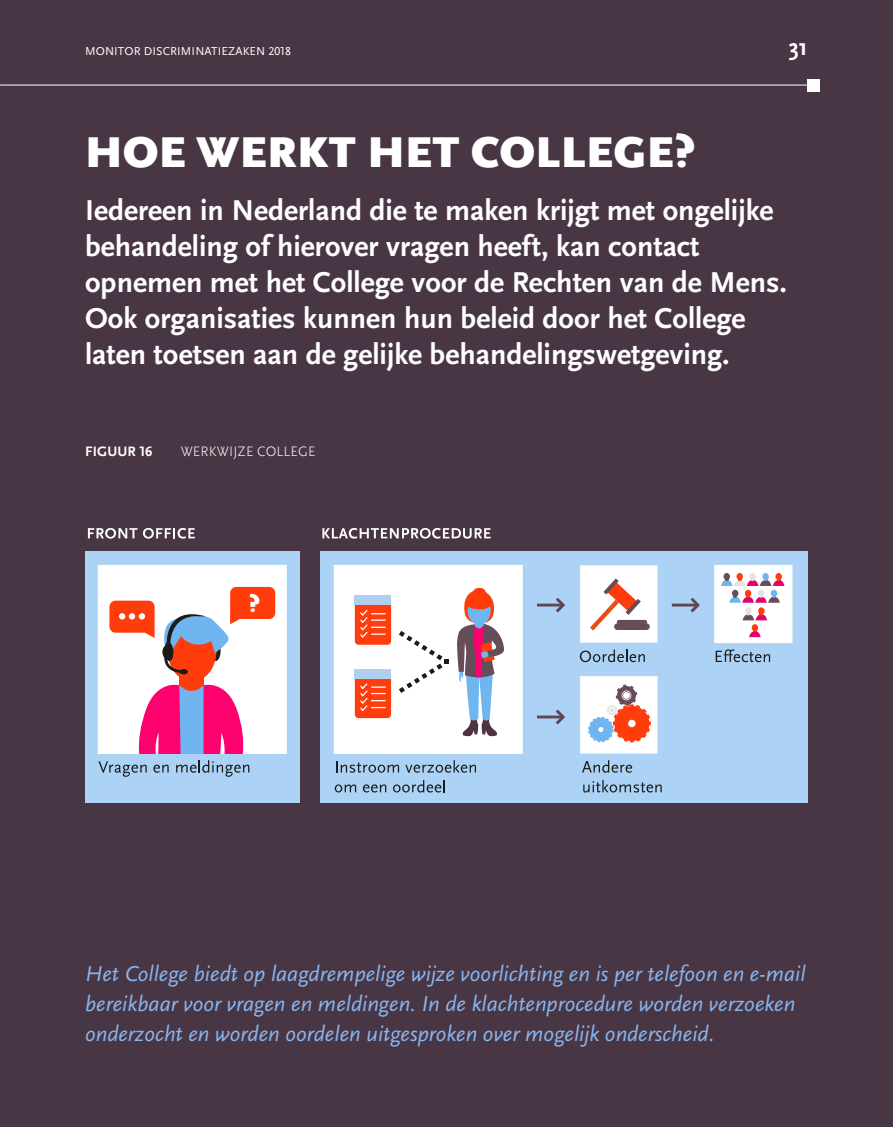
<style>
.page{position:relative;width:893px;height:1127px;background:#493645}
.page>*{position:absolute;margin:0;border:0;box-sizing:border-box;transform-origin:0 0}
.Paginatitel_Hoe_werk{font:900 45px "Scala Sans Pro";letter-spacing:.01em;color:#fff}
.Intro_hoe_werkt_het{font:700 30px/36px "Scala Sans Pro";color:#fff}
.t1{font:700 24px "Scala Sans Pro";color:#fff}
.Uitleg_hoe_werkt_het{font:italic 22.5px/30px "Scala Sans Pro";color:#88b5ee}
.t2{font:300 14.25px "Scala Sans Pro";letter-spacing:.01em;color:#fff}
.t3{font:700 14.25px "Scala Sans Pro";letter-spacing:.01em;color:#fff}
.t4{font:12px "Scala Sans Pro";letter-spacing:.01em;color:#fff}
</style>
<div class="page">
<hr style="left:0;top:85px;width:814px;height:1px;background:#fff">
<div style="left:808px;top:79px;width:12px;height:12px;background:#fff"></div>
<div style="left:320px;top:551px;width:487px;height:252px;background:#acd3f6"></div>
<div style="left:336px;top:567px;width:185px;height:185px;background:#fff"></div>
<div style="left:334px;top:565px;width:189px;height:189px;border:4px solid #fff"></div>
<div style="left:86px;top:551px;width:214px;height:252px;background:#acd3f6"></div>
<div style="left:100px;top:567px;width:185px;height:185px;background:#fff"></div>
<div style="left:98px;top:565px;width:189px;height:189px;border:4px solid #fff"></div>
<div style="left:582px;top:678px;width:74px;height:74px;background:#fff"></div>
<div style="left:580px;top:676px;width:77px;height:77px;border:3px solid #fff"></div>
<div style="left:582px;top:567px;width:74px;height:74px;background:#fff"></div>
<div style="left:580px;top:565px;width:77px;height:78px;border:3px solid #fff"></div>
<svg style="left:88px;top:528px;width:49px;height:11px"></svg>
<svg style="left:143px;top:528px;width:52px;height:11px"></svg>
<svg style="left:98px;top:761px;width:49px;height:16px"></svg>
<svg style="left:153px;top:764px;width:16px;height:9px"></svg>
<svg style="left:176px;top:760px;width:73px;height:17px"></svg>
<svg style="left:336px;top:761px;width:63px;height:12px"></svg>
<svg style="left:405px;top:760px;width:71px;height:13px"></svg>
<svg style="left:335px;top:784px;width:21px;height:8px"></svg>
<svg style="left:363px;top:784px;width:23px;height:8px"></svg>
<svg style="left:393px;top:780px;width:52px;height:12px"></svg>
<svg style="left:580px;top:649px;width:65px;height:13px"></svg>
<svg style="left:582px;top:760px;width:50px;height:13px"></svg>
<svg style="left:583px;top:780px;width:79px;height:12px"></svg>
<svg style="left:322px;top:528px;width:169px;height:11px"></svg>
<hr style="left:537px;top:604px;width:26px;height:2px;background:#5f4555">
<svg style="left:553px;top:597px;width:12px;height:16px"></svg>
<hr style="left:672px;top:604px;width:26px;height:2px;background:#5f4555">
<svg style="left:687px;top:597px;width:13px;height:16px"></svg>
<hr style="left:537px;top:715px;width:26px;height:3px;background:#5f4555">
<svg style="left:553px;top:709px;width:12px;height:16px"></svg>
<hr style="left:617px;top:620px;width:30px;height:4px;background:#654d5a;border-radius:2px">
<div style="left:614px;top:623px;width:36px;height:7px;background:#654d5a;border-radius:3px"></div>
<svg style="left:590px;top:578px;width:51px;height:52px"></svg>
<div style="left:716px;top:567px;width:74px;height:74px;background:#fff"></div>
<div style="left:714px;top:565px;width:78px;height:78px;border:4px solid #fff"></div>
<svg style="left:716px;top:649px;width:54px;height:13px"></svg>
<div style="left:723px;top:573px;width:7px;height:7px;background:#654d5a;border-radius:50%"></div>
<div style="left:736px;top:573px;width:7px;height:7px;background:#ff3c0b;border-radius:50%"></div>
<div style="left:749px;top:573px;width:7px;height:7px;background:#e2e2e2;border-radius:50%"></div>
<div style="left:762px;top:573px;width:7px;height:7px;background:#6fb6f0;border-radius:50%"></div>
<div style="left:775px;top:573px;width:7px;height:7px;background:#ff3c0b;border-radius:50%"></div>
<svg style="left:721px;top:579px;width:63px;height:7px"></svg>
<div style="left:732px;top:590px;width:6px;height:7px;background:#654d5a;border-radius:50%"></div>
<div style="left:745px;top:590px;width:6px;height:7px;background:#ff3c0b;border-radius:50%"></div>
<div style="left:758px;top:590px;width:6px;height:7px;background:#e2e2e2;border-radius:50%"></div>
<div style="left:771px;top:590px;width:6px;height:7px;background:#6fb6f0;border-radius:50%"></div>
<svg style="left:729px;top:597px;width:51px;height:6px"></svg>
<div style="left:745px;top:607px;width:7px;height:8px;background:#e2e2e2;border-radius:50%"></div>
<div style="left:758px;top:607px;width:7px;height:8px;background:#ff3c0b;border-radius:50%"></div>
<svg style="left:743px;top:613px;width:24px;height:7px"></svg>
<div style="left:752px;top:624px;width:6px;height:7px;background:#ff3c0b;border-radius:50%"></div>
<svg style="left:749px;top:630px;width:12px;height:7px"></svg>
<div style="left:355px;top:596px;width:36px;height:49px;background:#ff3c0b;border-radius:4px"></div>
<div style="left:355px;top:596px;width:36px;height:9px;background:#b0cfee"></div>
<div style="left:355px;top:670px;width:36px;height:48px;background:#ff3c0b;border-radius:4px"></div>
<div style="left:355px;top:669px;width:36px;height:9px;background:#b0cfee"></div>
<svg style="left:359px;top:588px;width:145px;height:148px"></svg>
<svg style="left:588px;top:684px;width:63px;height:58px"></svg>
<svg style="left:109px;top:587px;width:166px;height:167px"></svg>
<p class="t4" style="left:85px;top:44px;width:207px">MONITOR DISCRIMINATIEZAKEN 2018</p>
<p class="t1" style="left:789px;top:34px;width:20px">31</p>
<p class="Paginatitel_Hoe_werk" style="left:85px;top:127px;width:612px">HOE WERKT HET COLLEGE?</p>
<p class="Intro_hoe_werkt_het" style="left:85px;top:193px;width:703px">Iedereen in Nederland die te maken krijgt met ongelijke behandeling of hierover vragen heeft, kan contact opnemen met het College voor de Rechten van de Mens.<br>Ook organisaties kunnen hun beleid door het College laten toetsen aan de gelijke behandelingswetgeving.</p>
<p class="t3" style="left:85px;top:443px;width:69px">FIGUUR 16</p>
<p class="t2" style="left:181px;top:443px;width:137px">WERKWIJZE COLLEGE</p>
<p class="Uitleg_hoe_werkt_het" style="left:85px;top:958px;width:722px">Het College biedt op laagdrempelige wijze voorlichting en is per telefoon en e-mail bereikbaar voor vragen en meldingen. In de klachtenprocedure worden verzoeken onderzocht en worden oordelen uitgesproken over mogelijk onderscheid.</p>
</div>
